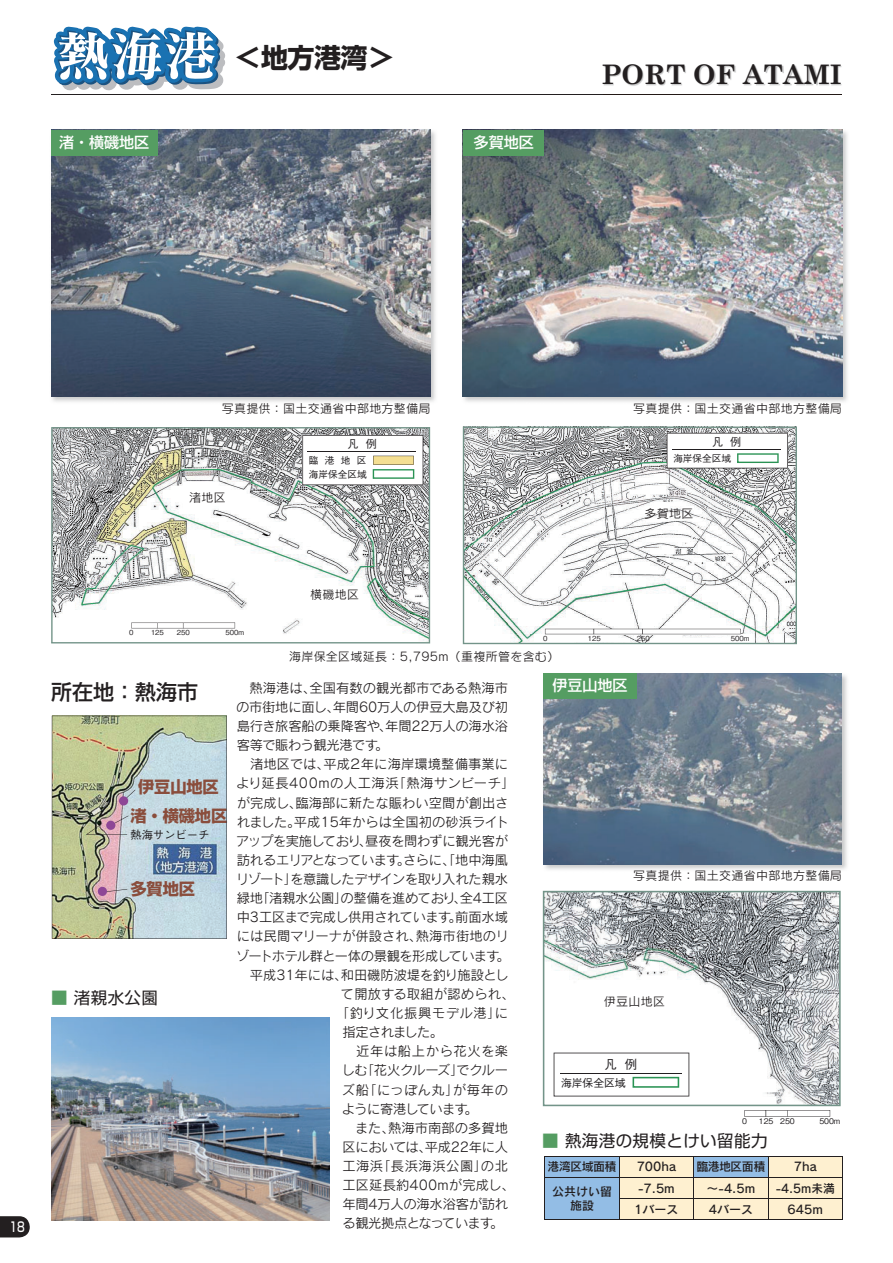
<style>
.page{position:relative;width:893px;height:1263px;background:#fff}
.page>*{position:absolute;margin:0;border:0;box-sizing:border-box;transform-origin:0 0}
.t1{font:700 27px "Century Schoolbook";color:#231f20}
.t2{font:700 27px "Shin Go Pro";color:#231f20}
.t3{font:500 21px "Shin Go Pro";color:#231f20}
.t4{font:16.5px "Shin Go Pro";letter-spacing:.025em;color:#231f20}
.t5{font:700 16.2px "Shin Go Pro";letter-spacing:-.01em;color:#8a4d3c}
.t6{font:500 15px "Shin Go Pro";color:#fff}
.t7{font:500 13.5px "Shin Go Pro";color:#fff;scale:.75 1}
.t8{font:13.35px "Rodin Pro M";letter-spacing:-.015em;color:#231f20}
.t9{font:13.35px "Rodin Pro M";letter-spacing:.04em;color:#231f20}
.t10{font:13.35px "Rodin Pro M";letter-spacing:.01em;color:#231f20}
.t11{font:13.35px "Rodin Pro M";letter-spacing:-.065em;color:#231f20}
.t12{font:13.35px "Rodin Pro M";letter-spacing:-.04em;color:#231f20}
.t13{font:13.35px "Rodin Pro M";letter-spacing:-.05em;color:#231f20}
.t14{font:13.35px "Rodin Pro M";letter-spacing:.005em;color:#231f20}
.t15{font:13.35px "Rodin Pro M";letter-spacing:.015em;color:#231f20}
.t16{font:13.35px "Rodin Pro M";letter-spacing:.055em;color:#231f20}
.t17{font:13.35px "Rodin Pro M";letter-spacing:.05em;color:#231f20}
.t18{font:13.35px "Rodin Pro M";letter-spacing:-.035em;color:#231f20}
.t19{font:13.35px "Rodin Pro M";letter-spacing:.045em;color:#231f20}
.t20{font:13.35px "Rodin Pro M";letter-spacing:-.055em;color:#231f20}
.t21{font:13.35px "Rodin Pro M";letter-spacing:-.06em;color:#231f20}
.t22{font:500 12.45px "Gothic BBB Pro";color:#221f21}
.t23{font:12px "Rodin NTLG Pro M";letter-spacing:.025em;color:#231f20}
.t24{font:12px/13.8px "Rodin Pro DB";color:#231f20;text-align:center}
.t25{font:500 11.4px "Gothic BBB Pro";letter-spacing:-.01em;color:#221f21}
.t26{font:500 11.1px "Gothic BBB Pro";color:#221f21}
.t27{font:500 10.95px "Gothic BBB Pro";letter-spacing:-.01em;color:#221f21}
.t28{font:500 9.75px/13.8px "Gothic BBB Pro";letter-spacing:-.01em;color:#221f21}
.t29{font:500 7.8px "Gothic BBB Pro";letter-spacing:-.01em;color:#221f21}
.t30{font:500 6.9px "Gothic BBB Pro";letter-spacing:-.01em;color:#221f21}
.s1{color:#559d62}
</style>
<div class="page">
<img style="left:51px;top:129px;width:385px;height:273px">
<img style="left:51px;top:130px;width:380px;height:267px">
<svg style="left:51px;top:427px;width:379px;height:216px"></svg>
<svg style="left:131px;top:623px;width:104px;height:5px"></svg>
<svg style="left:302px;top:435px;width:121px;height:50px"></svg>
<hr style="left:308px;top:451px;width:108px;height:1px;background:#221f21">
<svg style="left:463px;top:427px;width:334px;height:217px"></svg>
<img style="left:462px;top:129px;width:386px;height:273px">
<img style="left:463px;top:130px;width:379px;height:267px">
<svg style="left:53px;top:26px;width:173px;height:65px"></svg>
<hr style="left:51px;top:94px;width:791px;height:1px;background:#231f20">
<img style="left:604px;top:65px;width:238px;height:21px">
<img style="left:543px;top:675px;width:304px;height:195px">
<img style="left:543px;top:673px;width:299px;height:191px">
<svg style="left:744px;top:1110px;width:86px;height:7px"></svg>
<svg style="left:543px;top:891px;width:298px;height:215px"></svg>
<img style="left:52px;top:716px;width:175px;height:223px">
<img style="left:51px;top:1018px;width:279px;height:202px">
<svg style="left:545px;top:1156px;width:298px;height:64px;background:#ccd1ca"></svg>
<hr style="left:545px;top:1220px;width:74px;height:1px;background:#231f20">
<hr style="left:619px;top:1220px;width:75px;height:1px;background:#231f20">
<hr style="left:694px;top:1220px;width:74px;height:1px;background:#231f20">
<hr style="left:768px;top:1220px;width:75px;height:1px;background:#231f20">
<div style="left:51px;top:130px;width:106px;height:25px;background:#559d62"></div>
<div style="left:463px;top:130px;width:81px;height:25px;background:#559d62"></div>
<div style="left:543px;top:673px;width:94px;height:25px;background:#559d62"></div>
<svg style="left:0;top:1216px;width:30px;height:21px"></svg>
<h1 class="t2" style="left:235px;top:36px;width:161px">＜地方港湾＞</h1>
<p class="t6" style="left:59px;top:130px;width:91px">渚・横磯地区</p>
<p class="t6" style="left:474px;top:130px;width:61px">多賀地区</p>
<h1 class="t1" style="left:601px;top:58px;width:242px">PORT OF ATAMI</h1>
<p class="t23" style="left:222px;top:401px;width:210px">写真提供：国土交通省中部地方整備局</p>
<p class="t23" style="left:633px;top:401px;width:210px">写真提供：国土交通省中部地方整備局</p>
<p class="t23" style="left:189px;top:489px;width:38px">渚地区</p>
<p class="t26" style="left:348px;top:435px;width:31px">凡 例</p>
<p class="t28" style="left:309px;top:452px;width:59px">臨港地区海岸保全区域</p>
<p class="t26" style="left:712px;top:433px;width:31px">凡 例</p>
<p class="t28" style="left:673px;top:450px;width:59px">海岸保全区域</p>
<p class="t23" style="left:644px;top:506px;width:50px">多賀地区</p>
<p class="t7" style="left:10px;top:1216px;width:22px">18</p>
<p class="t23" style="left:310px;top:586px;width:50px">横磯地区</p>
<p class="t30" style="left:129px;top:627px;width:6px">0</p>
<p class="t30" style="left:151px;top:627px;width:14px">125</p>
<p class="t30" style="left:177px;top:627px;width:14px">250</p>
<p class="t30" style="left:225px;top:627px;width:20px">500m</p>
<p class="t30" style="left:543px;top:633px;width:6px">0</p>
<p class="t30" style="left:588px;top:633px;width:14px">125</p>
<p class="t30" style="left:637px;top:633px;width:14px">250</p>
<p class="t30" style="left:731px;top:633px;width:20px">500m</p>
<p class="t23" style="left:289px;top:648px;width:272px">海岸保全区域延長：5,795m（重複所管を含む）</p>
<p class="t8" style="left:236px;top:679px;width:274px">　熱海港は、全国有数の観光都市である熱海市</p>
<p class="t8" style="left:236px;top:698px;width:274px">の市街地に面し、年間60万人の伊豆大島及び初</p>
<p class="t8" style="left:237px;top:717px;width:273px">島行き旅客船の乗降客や、年間22万人の海水浴</p>
<p class="t18" style="left:237px;top:736px;width:153px">客等で賑わう観光港です。</p>
<p class="t14" style="left:237px;top:755px;width:273px">　渚地区では、平成２年に海岸環境整備事業に</p>
<p class="t9" style="left:236px;top:775px;width:280px">より延長400mの人工海浜「熱海サンビーチ」</p>
<p class="t8" style="left:237px;top:794px;width:273px">が完成し、臨海部に新たな賑わい空間が創出さ</p>
<p class="t8" style="left:237px;top:813px;width:273px">れました。平成15年からは全国初の砂浜ライト</p>
<p class="t8" style="left:236px;top:832px;width:274px">アップを実施しており、昼夜を問わずに観光客が</p>
<p class="t12" style="left:237px;top:851px;width:273px">訪れるエリアとなっています。さらに、「地中海風</p>
<p class="t13" style="left:236px;top:870px;width:274px">リゾート」を意識したデザインを取り入れた親水</p>
<p class="t8" style="left:237px;top:889px;width:273px">緑地「渚親水公園」の整備を進めており、全4工区</p>
<p class="t8" style="left:237px;top:909px;width:273px">中3工区まで完成し供用されています。前面水域</p>
<p class="t10" style="left:237px;top:928px;width:274px">には民間マリーナが併設され、熱海市街地のリ</p>
<p class="t11" style="left:236px;top:947px;width:275px">ゾートホテル群と一体の景観を形成しています。</p>
<p class="t8" style="left:237px;top:966px;width:274px">　平成31年には、和田磯防波堤を釣り施設とし</p>
<p class="t15" style="left:341px;top:985px;width:175px">て開放する取組が認められ、</p>
<p class="t16" style="left:336px;top:1004px;width:174px">「釣り文化振興モデル港」に</p>
<p class="t21" style="left:342px;top:1023px;width:102px">指定されました。</p>
<p class="t19" style="left:342px;top:1042px;width:167px">　近年は船上から花火を楽</p>
<p class="t8" style="left:342px;top:1062px;width:168px">しむ「花火クルーズ」でクルー</p>
<p class="t17" style="left:342px;top:1081px;width:168px">ズ船「にっぽん丸」が毎年の</p>
<p class="t20" style="left:342px;top:1100px;width:138px">ように寄港しています。</p>
<p class="t8" style="left:342px;top:1119px;width:167px">　また、熱海市南部の多賀地</p>
<p class="t8" style="left:342px;top:1138px;width:167px">区においては、平成22年に人</p>
<p class="t9" style="left:342px;top:1157px;width:167px">工海浜「長浜海浜公園」の北</p>
<p class="t10" style="left:342px;top:1176px;width:174px">工区延長約400mが完成し、</p>
<p class="t8" style="left:342px;top:1196px;width:167px">年間4万人の海水浴客が訪れ</p>
<p class="t11" style="left:342px;top:1215px;width:162px">る観光拠点となっています。</p>
<p class="t6" style="left:552px;top:673px;width:76px">伊豆山地区</p>
<h2 class="t3" style="left:51px;top:674px;width:149px">所在地：熱海市</h2>
<p class="t5" style="left:138px;top:773px;width:82px">伊豆山地区</p>
<p class="t25" style="left:130px;top:825px;width:80px">熱海サンビーチ</p>
<p class="t5" style="left:131px;top:803px;width:98px">渚・横磯地区</p>
<p class="t23" style="left:633px;top:868px;width:210px">写真提供：国土交通省中部地方整備局</p>
<p class="t5" style="left:131px;top:876px;width:66px">多賀地区</p>
<p class="t4" style="left:51px;top:984px;width:108px"><span class="s1">■</span> 渚親水公園</p>
<p class="t23" style="left:604px;top:993px;width:63px">伊豆山地区</p>
<p class="t22" style="left:604px;top:1054px;width:34px">凡 例</p>
<p class="t27" style="left:561px;top:1074px;width:66px">海岸保全区域</p>
<p class="t29" style="left:742px;top:1115px;width:6px">0</p>
<p class="t29" style="left:759px;top:1115px;width:37px">125 250</p>
<p class="t29" style="left:819px;top:1115px;width:22px">500m</p>
<p class="t4" style="left:542px;top:1127px;width:227px"><span class="s1">■</span> 熱海港の規模とけい留能力</p>
<p class="t24" style="left:547px;top:1159px;width:70px">港湾区域面積</p>
<p class="t24" style="left:637px;top:1159px;width:41px">700ha</p>
<p class="t24" style="left:696px;top:1159px;width:70px">臨港地区面積</p>
<p class="t24" style="left:794px;top:1159px;width:24px">7ha</p>
<p class="t24" style="left:552px;top:1184px;width:61px">公共けい留施設</p>
<p class="t24" style="left:638px;top:1181px;width:38px">-7.5m</p>
<p class="t24" style="left:706px;top:1181px;width:50px">〜-4.5m</p>
<p class="t24" style="left:776px;top:1181px;width:60px">-4.5m未満</p>
<p class="t24" style="left:634px;top:1202px;width:46px">1バース</p>
<p class="t24" style="left:709px;top:1202px;width:46px">4バース</p>
<p class="t24" style="left:788px;top:1202px;width:37px">645m</p>
</div>
